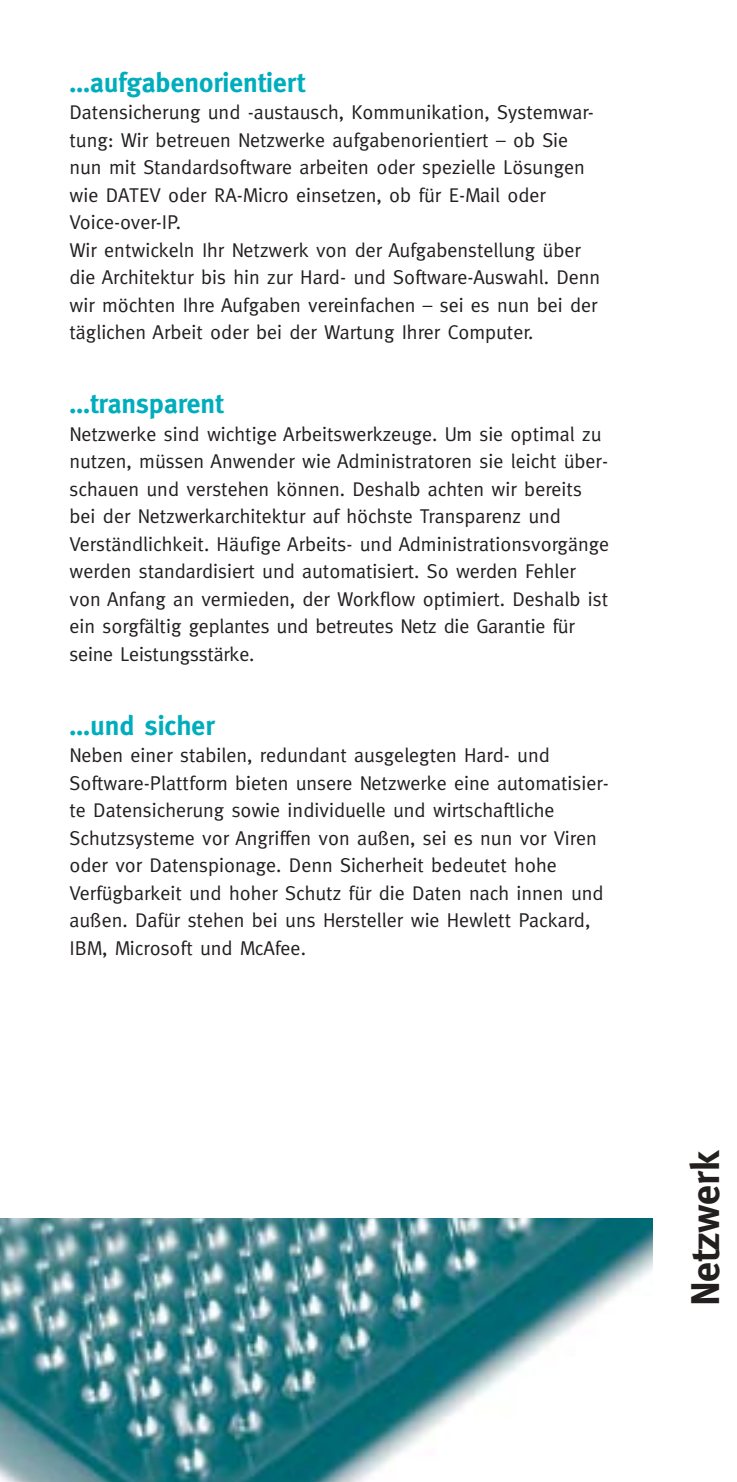
<style>
.page{position:relative;width:737px;height:1482px;background:#fff}
.page>*{position:absolute;margin:0;border:0;box-sizing:border-box;transform-origin:0 0}
.t1{font:700 40px "Meta";color:#231f1f}
.t2{font:700 27.5px "Meta";color:#00adbd}
.t3{font:20px/27.5px "Meta";color:#231f1f}
</style>
<div class="page">
<svg style="left:0;top:1218px;width:653px;height:263px"></svg>
<h2 class="t2" style="left:69px;top:72px;width:237px">…aufgabenorientiert</h2>
<p class="t3" style="left:69px;top:101px;width:532px">Datensicherung und -austausch, Kommunikation, Systemwar&shy;tung: Wir betreuen Netzwerke aufgabenorientiert – ob Sie nun mit Standardsoftware arbeiten oder spezielle Lösungen wie DATEV oder RA-Micro einsetzen, ob für E-Mail oder Voice-over-IP.<br>Wir entwickeln Ihr Netzwerk von der Aufgabenstellung über die Architektur bis hin zur Hard- und Software-Auswahl. Denn wir möchten Ihre Aufgaben vereinfachen – sei es nun bei der täglichen Arbeit oder bei der Wartung Ihrer Computer.</p>
<h2 class="t2" style="left:69px;top:393px;width:155px">…transparent</h2>
<p class="t3" style="left:69px;top:422px;width:541px">Netzwerke sind wichtige Arbeitswerkzeuge. Um sie optimal zu nutzen, müssen Anwender wie Administratoren sie leicht über&shy;schauen und verstehen können. Deshalb achten wir bereits bei der Netzwerkarchitektur auf höchste Transparenz und Verständlichkeit. Häufige Arbeits- und Administrationsvorgänge werden standardisiert und automatisiert. So werden Fehler von Anfang an vermieden, der Workflow optimiert. Deshalb ist ein sorgfältig geplantes und betreutes Netz die Garantie für seine Leistungsstärke.</p>
<h2 class="t2" style="left:69px;top:715px;width:147px">…und sicher</h2>
<p class="t3" style="left:69px;top:743px;width:540px">Neben einer stabilen, redundant ausgelegten Hard- und Software-Plattform bieten unsere Netzwerke eine automatisier&shy;te Datensicherung sowie individuelle und wirtschaftliche Schutzsysteme vor Angriffen von außen, sei es nun vor Viren oder vor Datenspionage. Denn Sicherheit bedeutet hohe Verfügbarkeit und hoher Schutz für die Daten nach innen und außen. Dafür stehen bei uns Hersteller wie Hewlett Packard, IBM, Microsoft und McAfee.</p>
<h1 class="t1" style="left:690px;top:1305px;width:156px;rotate:-90deg">Netzwerk</h1>
</div>
